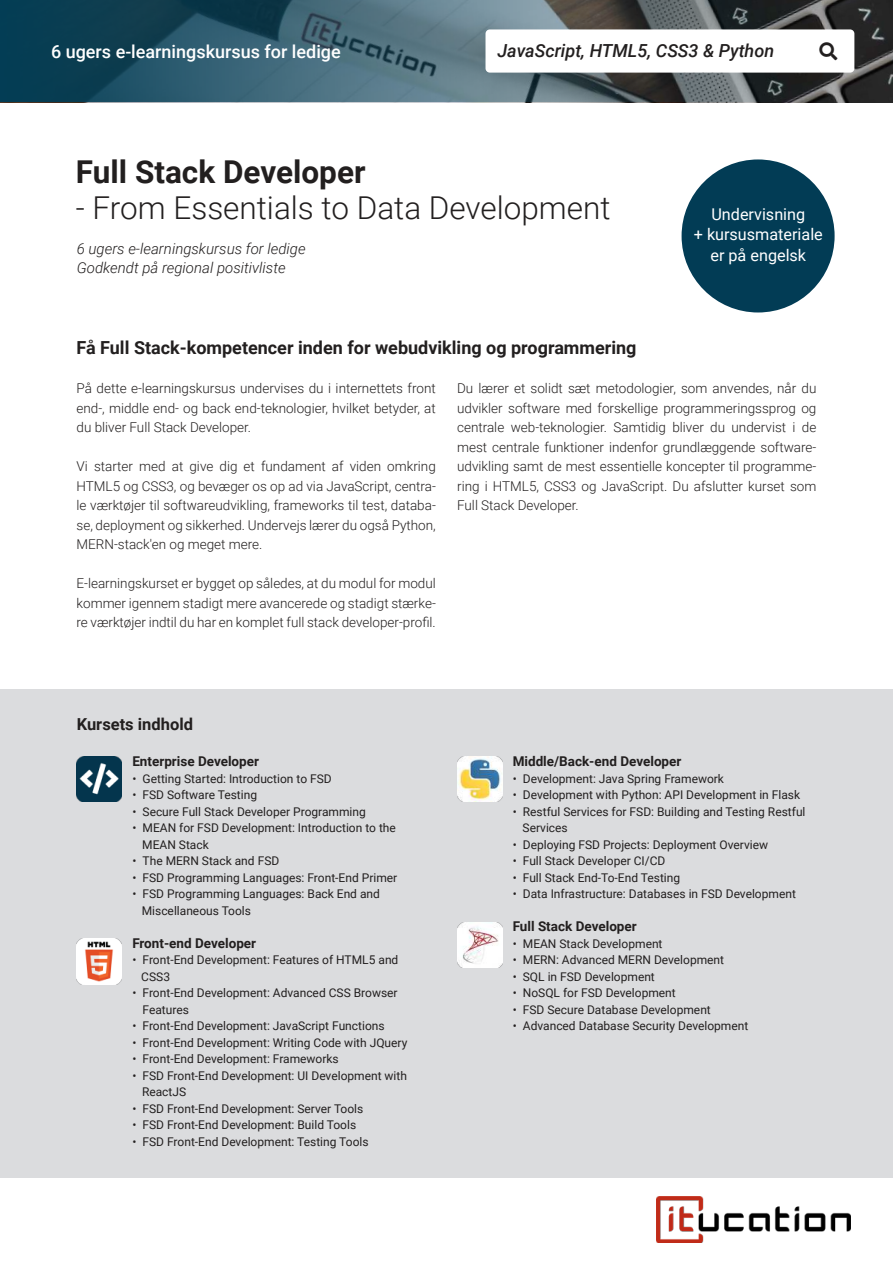
<style>
.page{position:relative;width:893px;height:1263px;background:#fff}
.page>*{position:absolute;margin:0;border:0;box-sizing:border-box;transform-origin:0 0}
.t1{font:300 31.5px "Roboto";color:#221f1f}
.t2{font:700 31.5px "Roboto";color:#221f1f}
.t3{font:700 18px "Roboto";color:#221f1f}
.t4{font:500 18px "Roboto";color:#fff}
.t5{font:italic 500 18px "Roboto";color:#221f1f}
.t6{font:700 16.5px "Roboto";color:#221f1f}
.t7{font:16.2px/20.2px "Roboto";color:#fff;text-align:center}
.t8{font:italic 300 15px/19.5px "Roboto";color:#221f1f}
.t9{font:300 13.5px/19.5px "Roboto";color:#221f1f;text-align:justify}
.t10{font:700 13.5px "Roboto";color:#221f1f}
.t11{font:12px/16.5px "Roboto";color:#221f1f}
</style>
<div class="page">
<img style="left:657px;top:1196px;width:193px;height:46px">
<img style="left:0;top:0;width:893px;height:103px">
<svg style="left:0;top:0;width:831px;height:102px;background:#3a5a66"></svg>
<div style="left:0;top:689px;width:893px;height:489px;background:#dbdcde"></div>
<div style="left:682px;top:159px;width:153px;height:153px;background:#023c55;border-radius:50%"></div>
<div style="left:485px;top:29px;width:369px;height:44px;background:#fff;border-radius:4px"></div>
<img style="left:457px;top:756px;width:45px;height:45px">
<img style="left:77px;top:939px;width:45px;height:45px">
<img style="left:77px;top:756px;width:45px;height:45px">
<img style="left:457px;top:923px;width:45px;height:45px">
<h2 class="t4" style="left:51px;top:44px;width:291px">6 ugers e-learningskursus for ledige</h2>
<h2 class="t5" style="left:497px;top:44px;width:278px">JavaScript, HTML5, CSS3 &amp; Python</h2>
<h1 class="t2" style="left:76px;top:159px;width:291px">Full Stack Developer</h1>
<h1 class="t1" style="left:76px;top:195px;width:536px">- From Essentials to Data Development</h1>
<p class="t8" style="left:77px;top:240px;width:230px">6 ugers e-learningskursus for ledige<br>Godkendt på regional positivliste</p>
<h3 class="t7" style="left:694px;top:204px;width:131px">Undervisning<br>+ kursusmateriale er på engelsk</h3>
<h2 class="t3" style="left:77px;top:341px;width:562px">Få Full Stack-kompetencer inden for webudvikling og programmering</h2>
<p class="t9" style="left:77px;top:380px;width:361px">På dette e-learningskursus undervises du i internettets front end-, middle end- og back end-teknologier, hvilket betyder, at du bliver Full Stack Developer.</p>
<p class="t9" style="left:77px;top:458px;width:361px">Vi starter med at give dig et fundament af viden omkring HTML5 og CSS3, og bevæger os op ad via JavaScript, centra&shy;le værktøjer til softwareudvikling, frameworks til test, databa&shy;se, deployment og sikkerhed. Undervejs lærer du også Python, MERN-stack'en og meget mere.</p>
<p class="t9" style="left:77px;top:575px;width:361px">E-learningskurset er bygget op således, at du modul for modul kommer igennem stadigt mere avancerede og stadigt stærke&shy;re værktøjer indtil du har en komplet full stack developer-profil.</p>
<p class="t9" style="left:457px;top:380px;width:361px">Du lærer et solidt sæt metodologier, som anvendes, når du udvikler software med forskellige programmeringssprog og centrale web-teknologier. Samtidig bliver du undervist i de mest centrale funktioner indenfor grundlæggende software&shy;udvikling samt de mest essentielle koncepter til programme&shy;ring i HTML5, CSS3 og JavaScript. Du afslutter kurset som Full Stack Developer.</p>
<h3 class="t6" style="left:77px;top:718px;width:118px">Kursets indhold</h3>
<p class="t10" style="left:132px;top:756px;width:128px">Enterprise Developer</p>
<p class="t11" style="left:132px;top:770px;width:201px">• Getting Started: Introduction to FSD</p>
<p class="t11" style="left:132px;top:786px;width:126px">• FSD Software Testing</p>
<p class="t11" style="left:132px;top:803px;width:235px">• Secure Full Stack Developer Programming</p>
<p class="t11" style="left:142px;top:819px;width:255px;text-indent:-10px">• MEAN for FSD Development: Introduction to the<br>MEAN Stack</p>
<p class="t11" style="left:132px;top:852px;width:148px">• The MERN Stack and FSD</p>
<p class="t11" style="left:132px;top:869px;width:266px">• FSD Programming Languages: Front-End Primer</p>
<p class="t11" style="left:142px;top:885px;width:240px;text-indent:-9px">• FSD Programming Languages: Back End and<br>Miscellaneous Tools</p>
<p class="t10" style="left:132px;top:937px;width:125px">Front-end Developer</p>
<p class="t11" style="left:141px;top:951px;width:259px;text-indent:-9px">• Front-End Development: Features of HTML5 and<br>CSS3</p>
<p class="t11" style="left:142px;top:984px;width:257px;text-indent:-10px">• Front-End Development: Advanced CSS Browser<br>Features</p>
<p class="t11" style="left:132px;top:1017px;width:254px">• Front-End Development: JavaScript Functions</p>
<p class="t11" style="left:132px;top:1034px;width:277px">• Front-End Development: Writing Code with JQuery</p>
<p class="t11" style="left:132px;top:1050px;width:208px">• Front-End Development: Frameworks</p>
<p class="t11" style="left:142px;top:1067px;width:267px;text-indent:-10px">• FSD Front-End Development: UI Development with<br>ReactJS</p>
<p class="t11" style="left:132px;top:1100px;width:232px">• FSD Front-End Development: Server Tools</p>
<p class="t11" style="left:132px;top:1116px;width:225px">• FSD Front-End Development: Build Tools</p>
<p class="t11" style="left:132px;top:1133px;width:238px">• FSD Front-End Development: Testing Tools</p>
<p class="t10" style="left:513px;top:756px;width:170px">Middle/Back-end Developer</p>
<p class="t11" style="left:513px;top:770px;width:213px">• Development: Java Spring Framework</p>
<p class="t11" style="left:513px;top:786px;width:289px">• Development with Python: API Development in Flask</p>
<p class="t11" style="left:523px;top:803px;width:284px;text-indent:-10px">• Restful Services for FSD: Building and Testing Restful<br>Services</p>
<p class="t11" style="left:513px;top:836px;width:257px">• Deploying FSD Projects: Deployment Overview</p>
<p class="t11" style="left:513px;top:852px;width:154px">• Full Stack Developer CI/CD</p>
<p class="t11" style="left:513px;top:869px;width:169px">• Full Stack End-To-End Testing</p>
<p class="t11" style="left:513px;top:885px;width:285px">• Data Infrastructure: Databases in FSD Development</p>
<p class="t10" style="left:513px;top:921px;width:126px">Full Stack Developer</p>
<p class="t11" style="left:513px;top:935px;width:151px">• MEAN Stack Development</p>
<p class="t11" style="left:513px;top:951px;width:213px">• MERN: Advanced MERN Development</p>
<p class="t11" style="left:513px;top:968px;width:144px">• SQL in FSD Development</p>
<p class="t11" style="left:513px;top:984px;width:165px">• NoSQL for FSD Development</p>
<p class="t11" style="left:513px;top:1001px;width:200px">• FSD Secure Database Development</p>
<p class="t11" style="left:513px;top:1017px;width:237px">• Advanced Database Security Development</p>
</div>
